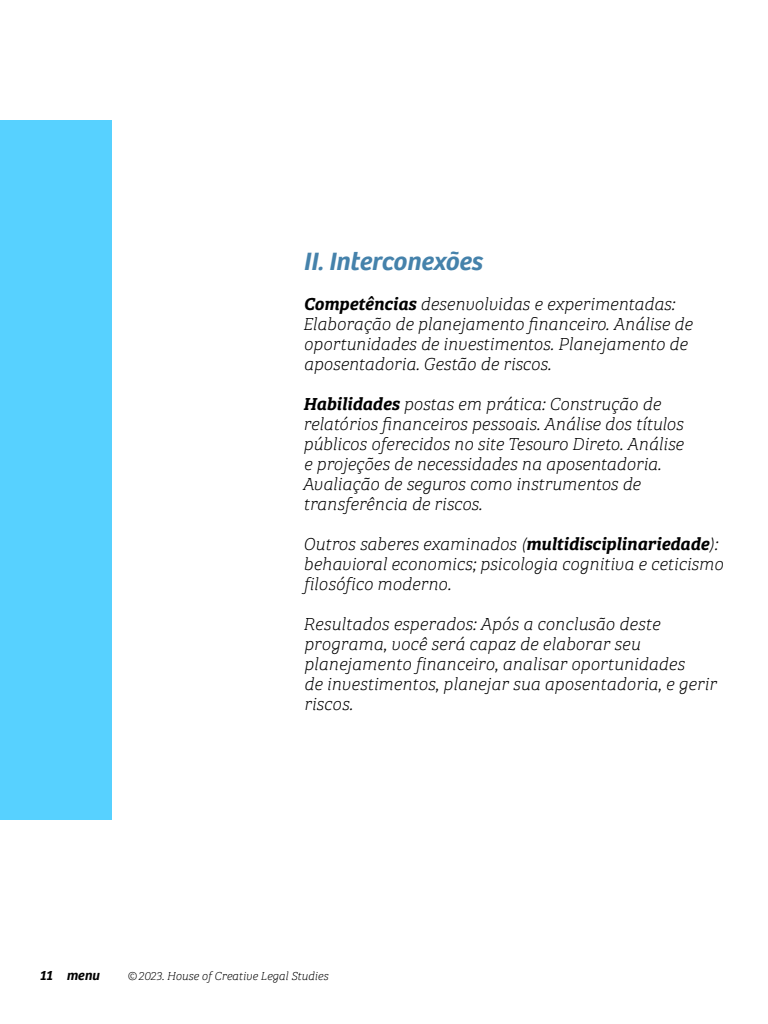
<style>
.page{position:relative;width:768px;height:1024px;background:#fff}
.page>*{position:absolute;margin:0;border:0;box-sizing:border-box;transform-origin:0 0}
.t1{font:italic 600 26px "Bree";letter-spacing:-.005em;color:#4582ab}
.t2{font:italic 18px/20px "Bree Serif Th";letter-spacing:-.005em;color:#000}
.t3{font:italic 600 14px "Bree";letter-spacing:-.005em;color:#000}
.t4{font:italic 12px "Bree Serif Th";letter-spacing:-.01em;color:#000}
.s1{font-family:"Bree Serif Sb"}
</style>
<div class="page">
<div style="left:0;top:120px;width:112px;height:700px;background:#57d1ff"></div>
<h1 class="t1" style="left:305px;top:241px;width:180px">II. Interconexões</h1>
<p class="t2" style="left:303px;top:293px;width:391px"><span class="s1">Competências</span> desenvolvidas e experimentadas:<br>Elaboração de planejamento financeiro. Análise de oportunidades de investimentos. Planejamento de aposentadoria. Gestão de riscos.</p>
<p class="t2" style="left:302px;top:393px;width:383px"><span class="s1">Habilidades</span> postas em prática: Construção de relatórios financeiros pessoais. Análise dos títulos públicos oferecidos no site Tesouro Direto. Análise e projeções de necessidades na aposentadoria.<br>Avaliação de seguros como instrumentos de transferência de riscos.</p>
<p class="t2" style="left:303px;top:533px;width:422px">Outros saberes examinados (<span class="s1">multidisciplinariedade</span>): behavioral economics; psicologia cognitiva e ceticismo filosófico moderno.</p>
<p class="t2" style="left:303px;top:613px;width:415px">Resultados esperados: Após a conclusão deste programa, você será capaz de elaborar seu planejamento financeiro, analisar oportunidades<br>de investimentos, planejar sua aposentadoria, e gerir riscos.</p>
<p class="t3" style="left:40px;top:964px;width:62px">11 menu</p>
<p class="t4" style="left:127px;top:967px;width:203px">© 2023. House of Creative Legal Studies</p>
</div>
